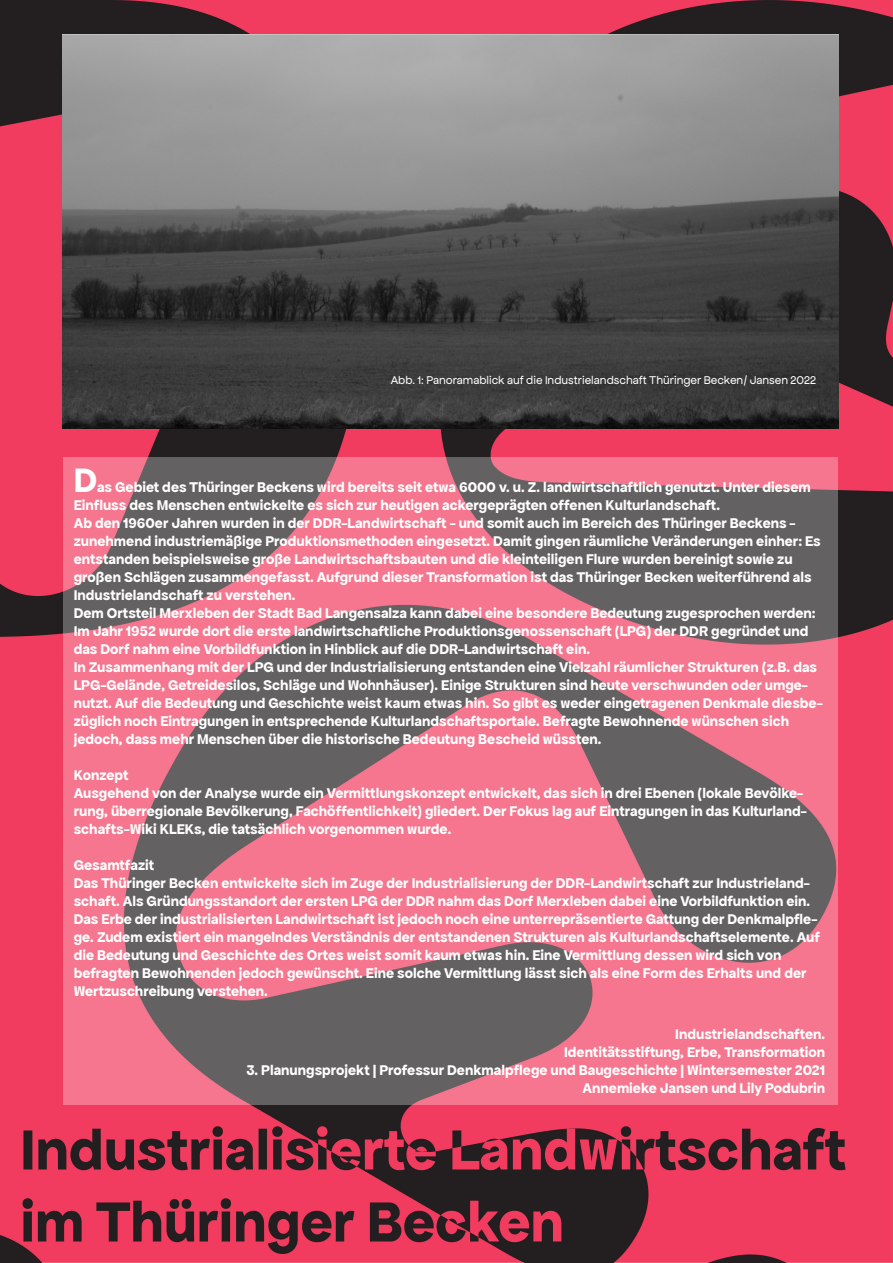
<style>
.page{position:relative;width:893px;height:1263px;background:#fff}
.page>*{position:absolute;margin:0;border:0;box-sizing:border-box;transform-origin:0 0}
.t1{font:700 36px "Apfel Grotezk";color:#fff}
.t2{font:700 15px/18px "Apfel Grotezk";color:#fff}
.t3{font:12px "Apfel Grotezk";color:#fff}
</style>
<div class="page">
<img style="left:0;top:0;width:892px;height:1263px">
<img style="left:63px;top:34px;width:775px;height:395px">
<svg style="left:63px;top:458px;width:774px;height:647px;background:#b36c7a"></svg>
<p class="t3" style="left:391px;top:374px;width:427px">Abb. 1: Panoramablick auf die Industrielandschaft Thüringer Becken/ Jansen 2022</p>
<h1 class="t1" style="left:74px;top:460px;width:25px">D</h1>
<p class="t2" style="left:74px;top:478px;width:750px;text-indent:23px">as Gebiet des Thüringer Beckens wird bereits seit etwa 6000 v. u. Z. landwirtschaftlich genutzt. Unter diesem Einfluss des Menschen entwickelte es sich zur heutigen ackergeprägten offenen Kulturlandschaft.<br>Ab den 1960er Jahren wurden in der DDR-Landwirtschaft - und somit auch im Bereich des Thüringer Beckens - zunehmend industriemäßige Produktionsmethoden eingesetzt. Damit gingen räumliche Veränderungen einher: Es entstanden beispielsweise große Landwirtschaftsbauten und die kleinteiligen Flure wurden bereinigt sowie zu großen Schlägen zusammengefasst. Aufgrund dieser Transformation ist das Thüringer Becken weiterführend als Industrielandschaft zu verstehen.<br>Dem Ortsteil Merxleben der Stadt Bad Langensalza kann dabei eine besondere Bedeutung zugesprochen werden:<br>Im Jahr 1952 wurde dort die erste landwirtschaftliche Produktionsgenossenschaft (LPG) der DDR gegründet und das Dorf nahm eine Vorbildfunktion in Hinblick auf die DDR-Landwirtschaft ein.<br>In Zusammenhang mit der LPG und der Industrialisierung entstanden eine Vielzahl räumlicher Strukturen (z.B. das LPG-Gelände, Getreidesilos, Schläge und Wohnhäuser). Einige Strukturen sind heute verschwunden oder umge&shy;nutzt. Auf die Bedeutung und Geschichte weist kaum etwas hin. So gibt es weder eingetragenen Denkmale diesbe&shy;züglich noch Eintragungen in entsprechende Kulturlandschaftsportale. Befragte Bewohnende wünschen sich jedoch, dass mehr Menschen über die historische Bedeutung Bescheid wüssten.</p>
<p class="t2" style="left:74px;top:766px;width:734px">Konzept<br>Ausgehend von der Analyse wurde ein Vermittlungskonzept entwickelt, das sich in drei Ebenen (lokale Bevölke&shy;rung, überregionale Bevölkerung, Fachöffentlichkeit) gliedert. Der Fokus lag auf Eintragungen in das Kulturland&shy;schafts-Wiki KLEKs, die tatsächlich vorgenommen wurde.</p>
<p class="t2" style="left:74px;top:856px;width:747px">Gesamtfazit<br>Das Thüringer Becken entwickelte sich im Zuge der Industrialisierung der DDR-Landwirtschaft zur Industrieland&shy;schaft. Als Gründungsstandort der ersten LPG der DDR nahm das Dorf Merxleben dabei eine Vorbildfunktion ein.<br>Das Erbe der industrialisierten Landwirtschaft ist jedoch noch eine unterrepräsentierte Gattung der Denkmalpfle&shy;ge. Zudem existiert ein mangelndes Verständnis der entstandenen Strukturen als Kulturlandschaftselemente. Auf die Bedeutung und Geschichte des Ortes weist somit kaum etwas hin. Eine Vermittlung dessen wird sich von befragten Bewohnenden jedoch gewünscht. Eine solche Vermittlung lässt sich als eine Form des Erhalts und der Wertzuschreibung verstehen.</p>
<p class="t2" style="left:564px;top:1026px;width:262px;text-align:right">Industrielandschaften.<br>Identitätsstiftung, Erbe, Transformation</p>
<p class="t2" style="left:246px;top:1062px;width:580px;text-align:right">3. Planungsprojekt | Professur Denkmalpflege und Baugeschichte | Wintersemester 2021<br>Annemieke Jansen und Lily Podubrin</p>
</div>
